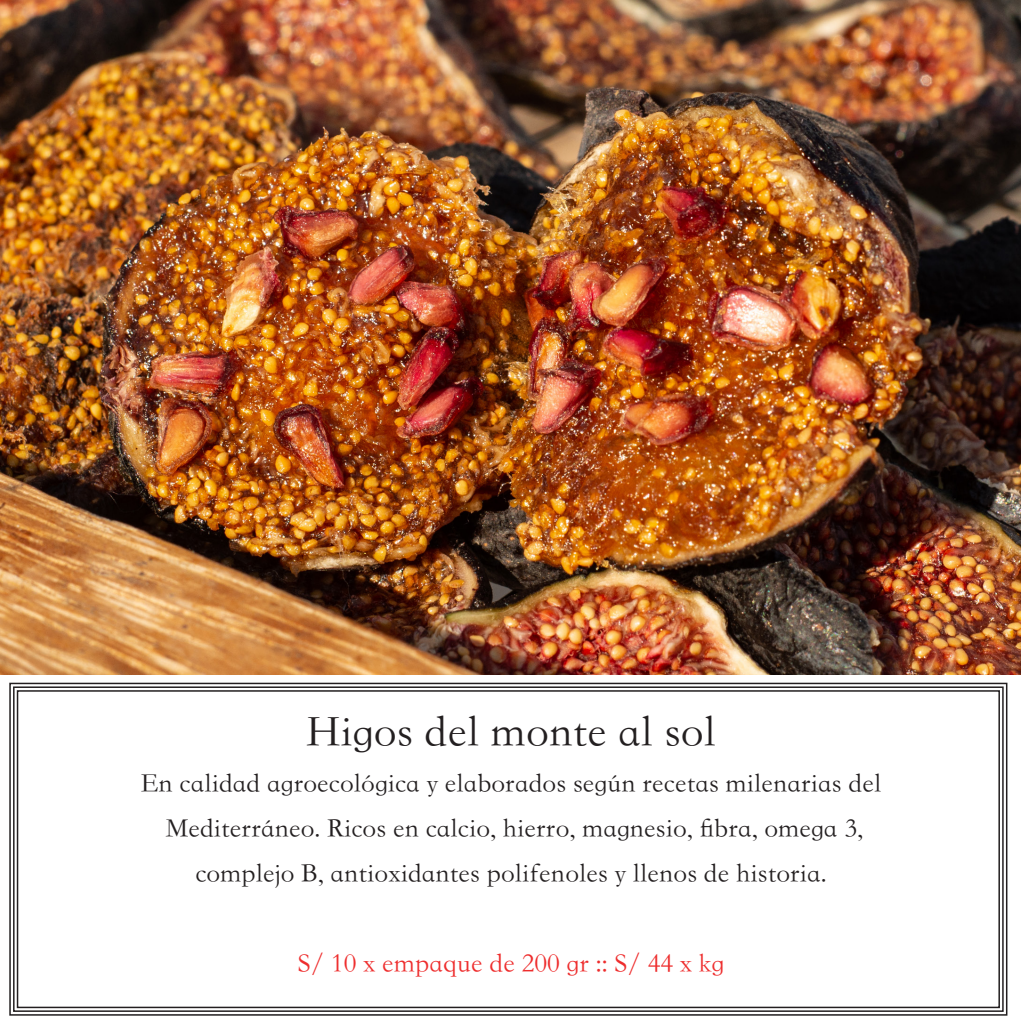
<style>
.page{position:relative;width:1021px;height:1021px;background:#fff}
.page>*{position:absolute;margin:0;border:0;box-sizing:border-box;transform-origin:0 0}
.t1{font:45px "ST Song";color:#231f20}
.t2{font:27px "ST Song";color:#231f20}
.t3{font:27px "ST Song";color:#ee2d2d}
</style>
<div class="page">
<svg style="left:9px;top:682px;width:999px;height:334px"></svg>
<div style="left:13px;top:686px;width:990px;height:325px;border:2px solid #231f20"></div>
<div style="left:17px;top:690px;width:982px;height:318px;border:2px solid #231f20"></div>
<img style="left:0;top:0;width:1020px;height:674px">
<p class="t1" style="left:306px;top:706px;width:411px">Higos del monte al sol</p>
<p class="t2" style="left:141px;top:767px;width:742px">En calidad agroecológica y elaborados según recetas milenarias del</p>
<p class="t2" style="left:166px;top:812px;width:698px">Mediterráneo. Ricos en calcio, hierro, magnesio, fibra, omega 3,</p>
<p class="t2" style="left:195px;top:857px;width:633px">complejo B, antioxidantes polifenoles y llenos de historia.</p>
<p class="t3" style="left:298px;top:947px;width:428px">S/ 10 x empaque de 200 gr :: S/ 44 x kg</p>
</div>
